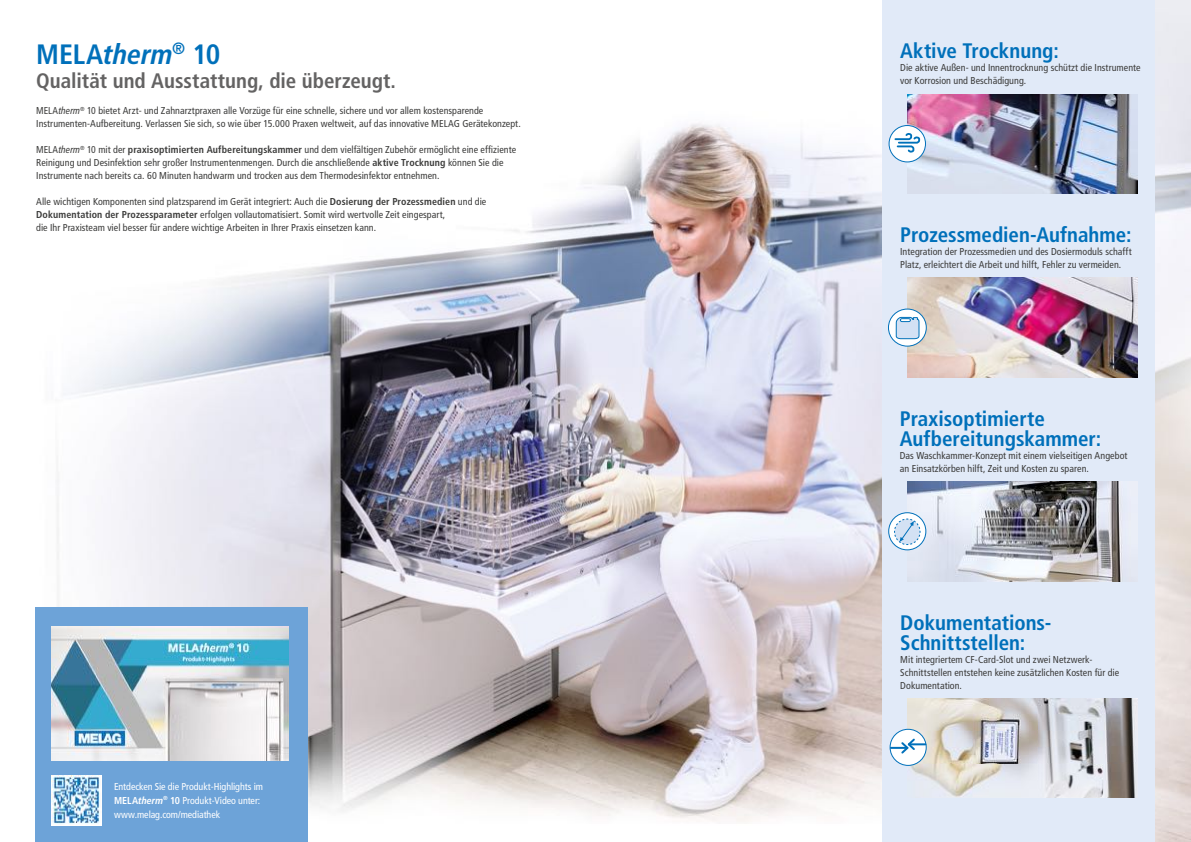
<style>
.page{position:relative;width:1191px;height:842px;background:#fff}
.page>*{position:absolute;margin:0;border:0;box-sizing:border-box;transform-origin:0 0}
.t1{font:700 condensed 28px "Frutiger LT Pro";letter-spacing:-.005em;color:#0070ba}
.t2{font:700 condensed 21px/20px "Frutiger LT Pro";color:#0070ba}
.t3{font:700 condensed 21px "Frutiger LT Pro";color:#646363}
.t4{font:condensed 10px/13px "Frutiger LT Pro";letter-spacing:.005em;color:#3c3c3b}
.t5{font:condensed 10px/14px "Frutiger LT Pro";letter-spacing:-.005em;color:#fff}
.s1{font-style:italic}
.s2{font-family:"Frutiger LT Std"}
.s3{font-weight:700}
.s4{font-weight:700;font-style:italic}
</style>
<div class="page">
<img style="left:57px;top:0;width:1134px;height:842px">
<div style="left:35px;top:607px;width:272px;height:235px;background:#6da3d8"></div>
<img style="left:51px;top:775px;width:51px;height:50px">
<img style="left:51px;top:627px;width:237px;height:133px">
<div style="left:882px;top:0;width:273px;height:842px;background:#e1eaf8"></div>
<img style="left:907px;top:94px;width:230px;height:99px">
<img style="left:907px;top:699px;width:230px;height:99px">
<div style="left:890px;top:729px;width:36px;height:36px;background:#fff;border-radius:50%"></div>
<div style="left:889px;top:729px;width:37px;height:37px;border:1px solid #0070ba;border-radius:50%"></div>
<svg style="left:891px;top:737px;width:34px;height:18px"></svg>
<svg style="left:889px;top:126px;width:36px;height:36px"></svg>
<div style="left:888px;top:125px;width:38px;height:37px;border:1px solid #0070ba;border-radius:50%"></div>
<svg style="left:893px;top:131px;width:29px;height:23px"></svg>
<img style="left:907px;top:278px;width:230px;height:99px">
<svg style="left:888px;top:309px;width:38px;height:37px"></svg>
<div style="left:888px;top:309px;width:38px;height:37px;border:1px solid #0070ba;border-radius:50%"></div>
<svg style="left:895px;top:277px;width:24px;height:62px"></svg>
<img style="left:907px;top:482px;width:224px;height:99px">
<svg style="left:888px;top:512px;width:39px;height:39px"></svg>
<h1 class="t1" style="left:36px;top:37px;width:186px">MELA<span class="s1">therm</span><sup>®</sup> 10</h1>
<h2 class="t3" style="left:36px;top:68px;width:361px">Qualität und Ausstattung, die überzeugt.</h2>
<p class="t4" style="left:36px;top:104px;width:486px"><span class="s2">MELA</span><span class="s1">therm</span><sup>®</sup> <span class="s2">10</span> bietet Arzt- und Zahnarztpraxen alle Vorzüge für eine schnelle, sichere und vor allem kostensparende<br>Instrumenten-Aufbereitung. Verlassen Sie sich, so wie über 15.000 Praxen weltweit, auf das innovative MELAG Gerätekonzept.</p>
<p class="t4" style="left:36px;top:143px;width:481px"><span class="s2">MELA</span><span class="s1">therm</span><sup>®</sup> <span class="s2">10</span> mit der <span class="s3">praxisoptimierten Aufbereitungskammer</span> und dem vielfältigen Zubehör ermöglicht eine effiziente<br>Reinigung und Desinfektion sehr großer Instrumentenmengen. Durch die anschließende <span class="s3">aktive Trocknung</span> können Sie die<br>Instrumente nach bereits ca. 60 Minuten handwarm und trocken aus dem Thermodesinfektor entnehmen.</p>
<p class="t4" style="left:36px;top:195px;width:452px">Alle wichtigen Komponenten sind platzsparend im Gerät integriert: Auch die <span class="s3">Dosierung der Prozessmedien</span> und die<br><span class="s3">Dokumentation der Prozessparameter</span> erfolgen vollautomatisiert. Somit wird wertvolle Zeit eingespart,<br>die Ihr Praxisteam viel besser für andere wichtige Arbeiten in Ihrer Praxis einsetzen kann.</p>
<p class="t5" style="left:114px;top:779px;width:150px">Entdecken Sie die Produkt-Highlights im<br><span class="s3">MELA</span><span class="s4">therm</span><sup>®</sup> <span class="s3">10</span> Produkt-Video unter: www.melag.com/mediathek</p>
<h2 class="t2" style="left:900px;top:41px;width:160px">Aktive Trocknung:</h2>
<p class="t4" style="left:900px;top:61px;width:242px">Die aktive Außen- und Innentrocknung schützt die Instrumente vor Korrosion und Beschädigung.</p>
<h2 class="t2" style="left:900px;top:225px;width:233px">Prozessmedien-Aufnahme:</h2>
<p class="t4" style="left:900px;top:245px;width:233px">Integration der Prozessmedien und des Dosiermoduls schafft<br>Platz, erleichtert die Arbeit und hilft, Fehler zu vermeiden.</p>
<h2 class="t2" style="left:900px;top:409px;width:203px">Praxisoptimierte<br>Aufbereitungskammer:</h2>
<p class="t4" style="left:900px;top:449px;width:229px">Das Waschkammer-Konzept mit einem vielseitigen Angebot an Einsatzkörben hilft, Zeit und Kosten zu sparen.</p>
<h2 class="t2" style="left:900px;top:612px;width:153px">Dokumentations-<br>Schnittstellen:</h2>
<p class="t4" style="left:900px;top:653px;width:220px">Mit integriertem CF-Card-Slot und zwei Netzwerk-<br>Schnittstellen entstehen keine zusätzlichen Kosten für die<br>Dokumentation.</p>
</div>
